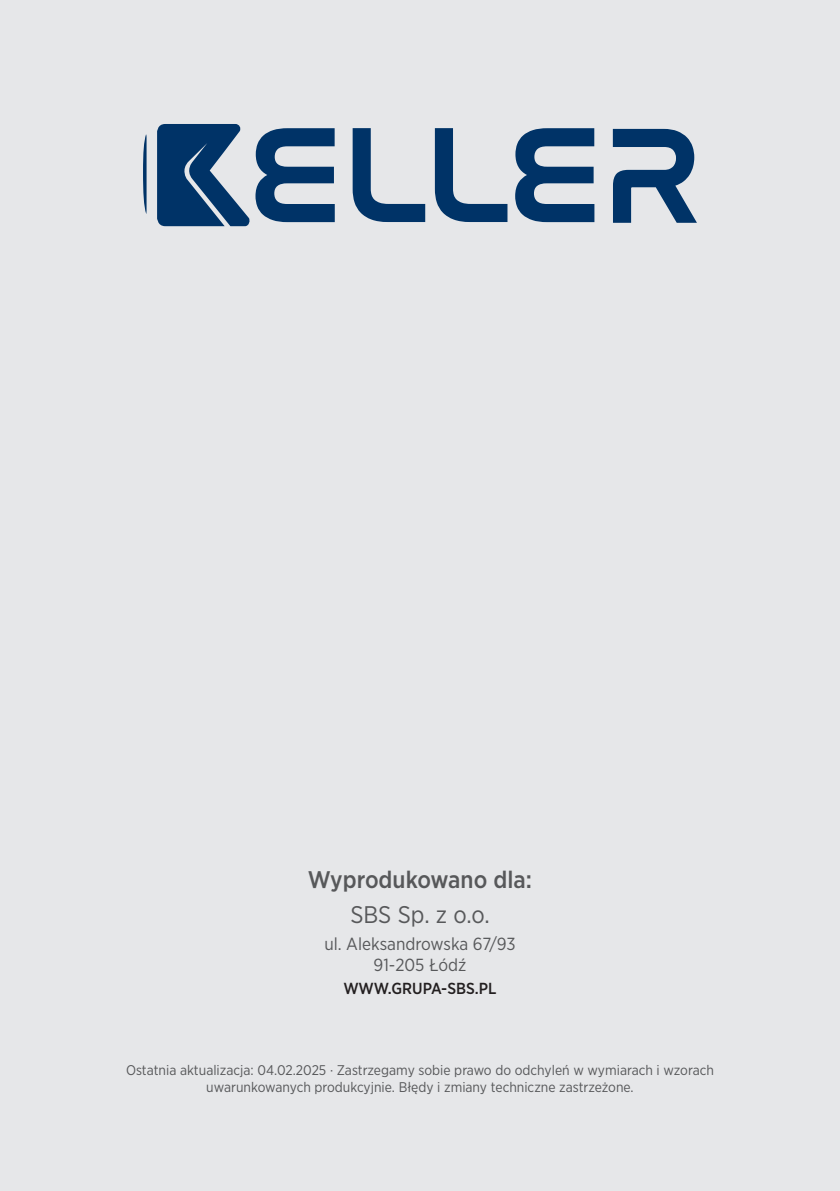
<style>
.page{position:relative;width:840px;height:1191px;background:#fff}
.page>*{position:absolute;margin:0;border:0;box-sizing:border-box;transform-origin:0 0}
.t1{font:500 24px "Gotham Narrow";color:#57585a}
.t2{font:24px "Gotham Narrow";color:#57585a}
.t3{font:17.6px/21px "Gotham Narrow";color:#57585a;text-align:center}
.t4{font:500 16px "Gotham Narrow";color:#231f20}
.t5{font:14px/16.8px "Gotham Narrow";color:#57585a;text-align:center}
</style>
<div class="page">
<div style="left:0;top:0;width:839px;height:341px;background:#e6e7e9"></div>
<div style="left:0;top:334px;width:839px;height:857px;background:#e6e7e9"></div>
<svg style="left:143px;top:124px;width:553px;height:102px"></svg>
<h1 class="t1" style="left:308px;top:864px;width:225px">Wyprodukowano dla:</h1>
<h1 class="t2" style="left:350px;top:899px;width:141px">SBS Sp. z o.o.</h1>
<p class="t3" style="left:324px;top:933px;width:193px">ul. Aleksandrowska 67/93<br>91-205 Łódź</p>
<p class="t4" style="left:343px;top:977px;width:16px">www</p>
<p class="t4" style="left:388px;top:977px;width:110px">.grupa-sbs.pl</p>
<p class="t5" style="left:126px;top:1061px;width:589px">Ostatnia aktualizacja: 04.02.2025 · Zastrzegamy sobie prawo do odchyleń w wymiarach i wzorach uwarunkowanych produkcyjnie. Błędy i zmiany techniczne zastrzeżone.</p>
</div>
